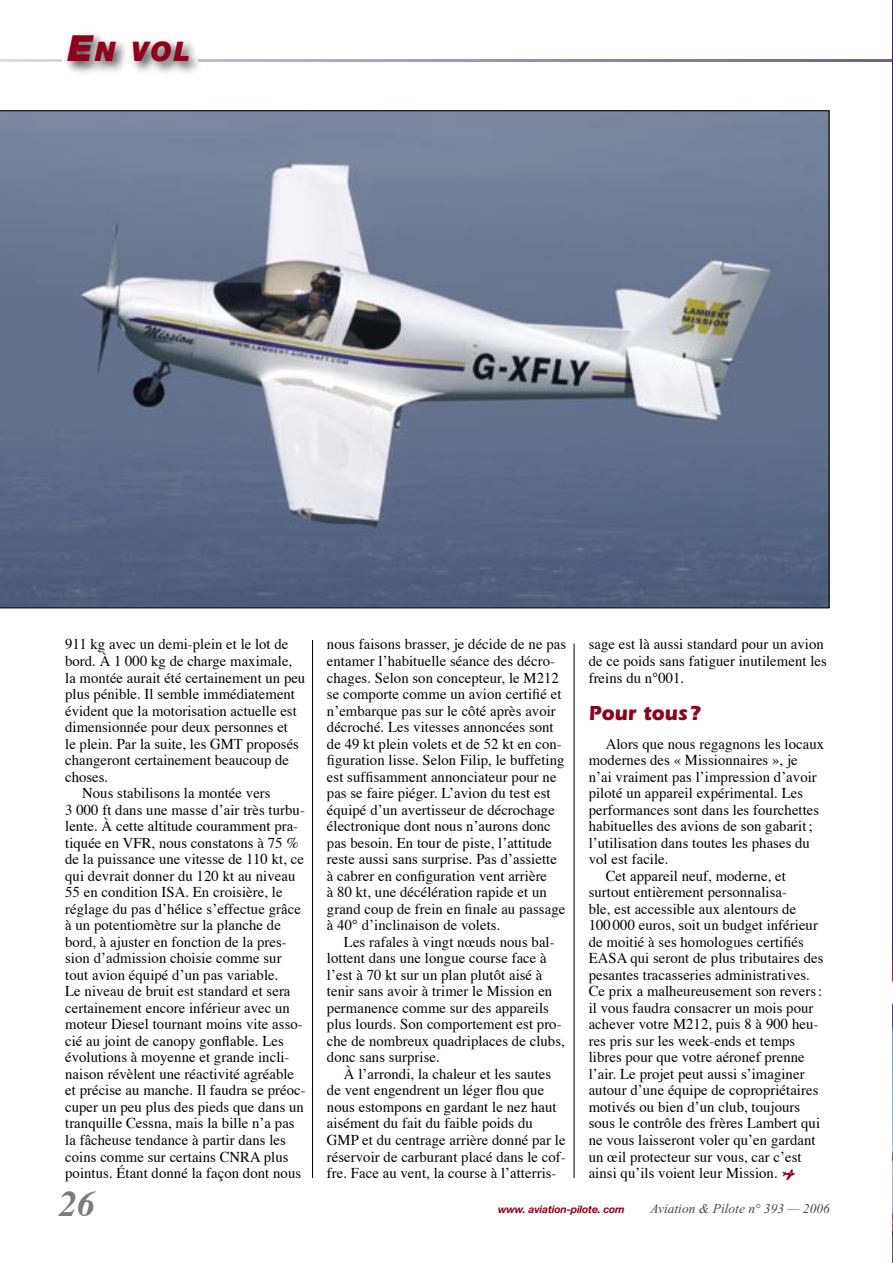
<style>
.page{position:relative;width:893px;height:1263px;background:#fff}
.page>*{position:absolute;margin:0;border:0;box-sizing:border-box;transform-origin:0 0}
.t1{font:italic 700 36px "Times";color:#7c7c7c}
.t2{font:italic 900 27px "Helvetica Neue";color:#8f001d}
._6_INTER_ARTICLE{font:700 21px "Itc Eras";color:#8f001d;scale:.95 1}
._5_TXT_ARTICLE{font:15px/16.5px "Times";letter-spacing:.005em;color:#000}
.t3{font:italic 13.5px "Times New Roman";color:#484848}
.t4{font:italic 700 10.5px "Helvetica Neue";letter-spacing:-.015em;color:#8f001d}
.s1{font-size:36px}
.s2{font-family:"Transport";color:#8f001d}
</style>
<div class="page">
<svg style="left:0;top:111px;width:829px;height:497px;background:#758197"></svg>
<hr style="left:312px;top:640px;width:1px;height:538px;background:#000">
<hr style="left:574px;top:643px;width:1px;height:535px;background:#000">
<svg style="left:0;top:60px;width:892px;height:2px;background:#9795b5"></svg>
<div style="left:62px;top:28px;width:141px;height:49px;background:#000;opacity:.75"></div>
<img style="left:892px;top:0;width:1px;height:1263px">
<p class="t2" style="left:68px;top:35px;width:124px"><span class="s1">E</span>N VOL</p>
<p class="_5_TXT_ARTICLE" style="left:65px;top:637px;width:242px">911 kg avec un demi-plein et le lot de bord. À 1 000 kg de charge maximale, la montée aurait été certainement un peu plus pénible. Il semble immédiatement évident que la motorisation actuelle est dimensionnée pour deux personnes et<br>le plein. Par la suite, les GMT proposés changeront certainement beaucoup de choses.</p>
<p class="_5_TXT_ARTICLE" style="left:65px;top:786px;width:242px;text-indent:17px">Nous stabilisons la montée vers<br>3 000 ft dans une masse d’air très turbu&shy;lente. À cette altitude couramment pra&shy;tiquée en VFR, nous constatons à 75 % de la puissance une vitesse de 110 kt, ce qui devrait donner du 120 kt au niveau 55 en condition ISA. En croisière, le réglage du pas d’hélice s’effectue grâce à un potentiomètre sur la planche de bord, à ajuster en fonction de la pres&shy;sion d’admission choisie comme sur tout avion équipé d’un pas variable.<br>Le niveau de bruit est standard et sera certainement encore inférieur avec un moteur Diesel tournant moins vite asso&shy;cié au joint de canopy gonflable. Les évolutions à moyenne et grande incli&shy;naison révèlent une réactivité agréable et précise au manche. Il faudra se préoc&shy;cuper un peu plus des pieds que dans un tranquille Cessna, mais la bille n’a pas la fâcheuse tendance à partir dans les coins comme sur certains CNRA plus pointus. Étant donné la façon dont nous</p>
<p class="t1" style="left:60px;top:1180px;width:37px">26</p>
<p class="_5_TXT_ARTICLE" style="left:327px;top:637px;width:241px">nous faisons brasser, je décide de ne pas entamer l’habituelle séance des décro&shy;chages. Selon son concepteur, le M212 se comporte comme un avion certifié et n’embarque pas sur le côté après avoir décroché. Les vitesses annoncées sont de 49 kt plein volets et de 52 kt en con&shy;figuration lisse. Selon Filip, le buffeting est suffisamment annonciateur pour ne pas se faire piéger. L’avion du test est équipé d’un avertisseur de décrochage électronique dont nous n’aurons donc pas besoin. En tour de piste, l’attitude reste aussi sans surprise. Pas d’assiette à cabrer en configuration vent arrière<br>à 80 kt, une décélération rapide et un grand coup de frein en finale au passage à 40° d’inclinaison de volets.</p>
<p class="_5_TXT_ARTICLE" style="left:327px;top:934px;width:239px;text-indent:17px">Les rafales à vingt nœuds nous bal&shy;lottent dans une longue course face à l’est à 70 kt sur un plan plutôt aisé à tenir sans avoir à trimer le Mission en permanence comme sur des appareils plus lourds. Son comportement est pro&shy;che de nombreux quadriplaces de clubs, donc sans surprise.</p>
<p class="_5_TXT_ARTICLE" style="left:327px;top:1066px;width:240px;text-indent:17px">À l’arrondi, la chaleur et les sautes de vent engendrent un léger flou que nous estompons en gardant le nez haut aisément du fait du faible poids du GMP et du centrage arrière donné par le réservoir de carburant placé dans le cof&shy;fre. Face au vent, la course à l’atterris-</p>
<p class="_5_TXT_ARTICLE" style="left:589px;top:637px;width:240px">sage est là aussi standard pour un avion de ce poids sans fatiguer inutilement les freins du n°001.</p>
<p class="_6_INTER_ARTICLE" style="left:589px;top:701px;width:119px">Pour tous ?</p>
<p class="_5_TXT_ARTICLE" style="left:589px;top:736px;width:237px;text-indent:17px">Alors que nous regagnons les locaux modernes des « Missionnaires », je n’ai vraiment pas l’impression d’avoir piloté un appareil expérimental. Les performances sont dans les fourchettes habituelles des avions de son gabarit ; l’utilisation dans toutes les phases du vol est facile.</p>
<p class="_5_TXT_ARTICLE" style="left:589px;top:868px;width:236px;text-indent:17px">Cet appareil neuf, moderne, et surtout entièrement personnalisa-<br>ble, est accessible aux alentours de<br>100 000 euros, soit un budget inférieur de moitié à ses homologues certifiés EASA qui seront de plus tributaires des pesantes tracasseries administratives.<br>Ce prix a malheureusement son revers : il vous faudra consacrer un mois pour achever votre M212, puis 8 à 900 heu&shy;res pris sur les week-ends et temps libres pour que votre aéronef prenne l’air. Le projet peut aussi s’imaginer autour d’une équipe de copropriétaires motivés ou bien d’un club, toujours sous le contrôle des frères Lambert qui ne vous laisseront voler qu’en gardant un œil protecteur sur vous, car c’est ainsi qu’ils voient leur Mission. <span class="s2">y</span></p>
<p class="t4" style="left:498px;top:1203px;width:128px">www. aviation-pilote. com</p>
<p class="t3" style="left:650px;top:1201px;width:181px">Aviation &amp; Pilote n° 393 — 2006</p>
</div>
